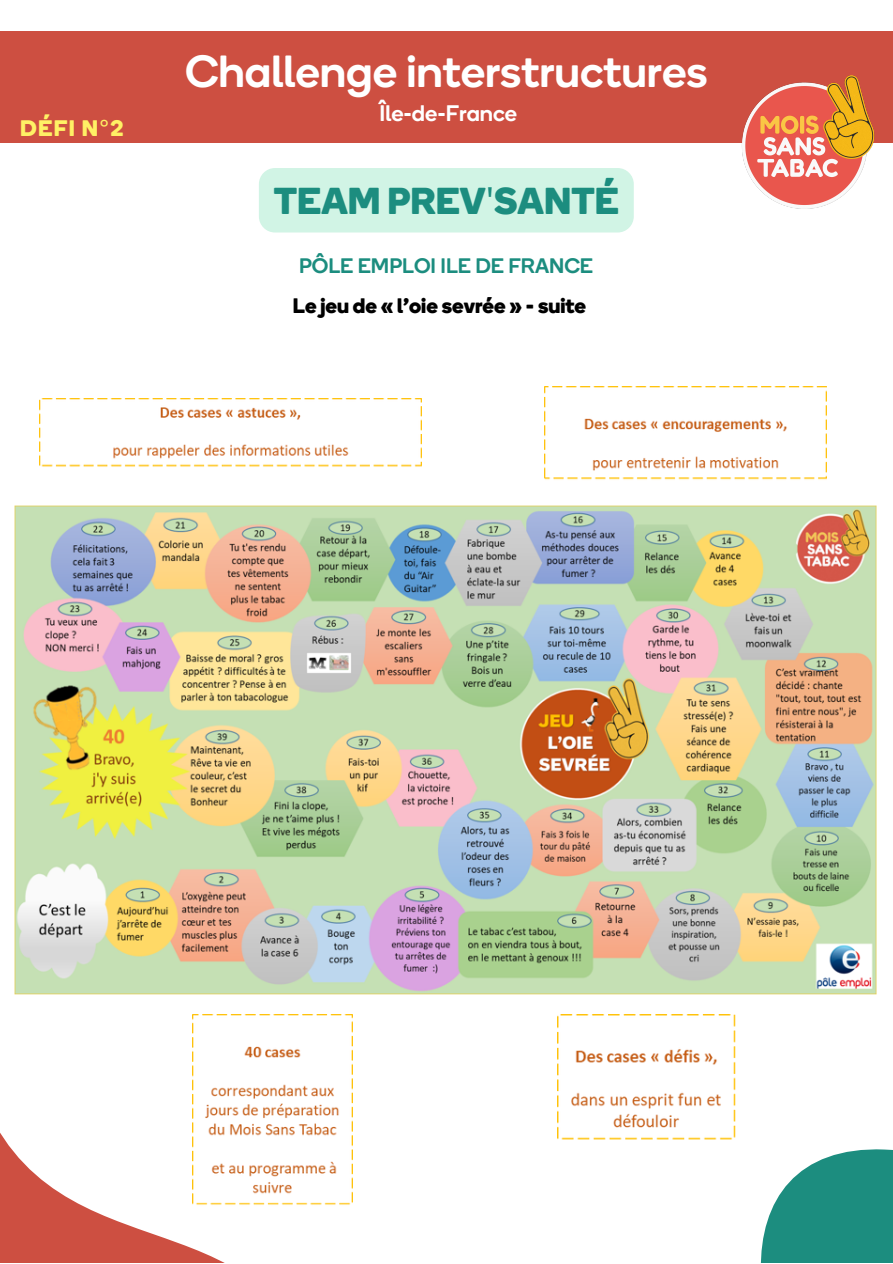
<style>
.page{position:relative;width:893px;height:1264px;background:#fff}
.page>*{position:absolute;margin:0;border:0;box-sizing:border-box;transform-origin:0 0}
.t1{font:500 45px "HILVCC Boing";color:#fff}
.t2{font:700 37.5px "HILVCC Boing";color:#1c8d7f}
.t3{font:500 22.5px "HILVCC Boing";color:#fff}
.t4{font:700 22.5px "HILVCC Boing";color:#fff165}
.t5{font:700 21px "HILVCC Boing";color:#000}
.t6{font:500 21px "HILVCC Boing";color:#1c8d7f}
.s1{font-family:"Noto Sans";font-weight:400}
</style>
<div class="page">
<div style="left:0;top:31px;width:892px;height:112px;background:#cd4f41"></div>
<img style="left:742px;top:75px;width:133px;height:134px">
<svg style="left:0;top:1014px;width:223px;height:248px"></svg>
<svg style="left:761px;top:1149px;width:131px;height:113px"></svg>
<img style="left:14px;top:505px;width:863px;height:490px">
<img style="left:40px;top:398px;width:381px;height:69px">
<img style="left:557px;top:1014px;width:178px;height:126px">
<img style="left:193px;top:1014px;width:159px;height:192px">
<img style="left:544px;top:387px;width:282px;height:93px">
<div style="left:259px;top:168px;width:374px;height:64px;background:#d1f4e5;border-radius:16px"></div>
<p class="t4" style="left:20px;top:111px;width:105px">DÉFI N<span class="s1">°</span>2</p>
<p class="t1" style="left:185px;top:41px;width:523px">Challenge interstructures</p>
<p class="t3" style="left:379px;top:98px;width:139px">Île-de-France</p>
<p class="t2" style="left:274px;top:174px;width:346px">TEAM PREV<span class="s1">'</span>SANTÉ</p>
<p class="t6" style="left:299px;top:252px;width:295px">PÔLE EMPLOI ILE DE FRANCE</p>
<p class="t5" style="left:293px;top:290px;width:295px">Le jeu de « l’oie sevrée » - suite</p>
</div>
